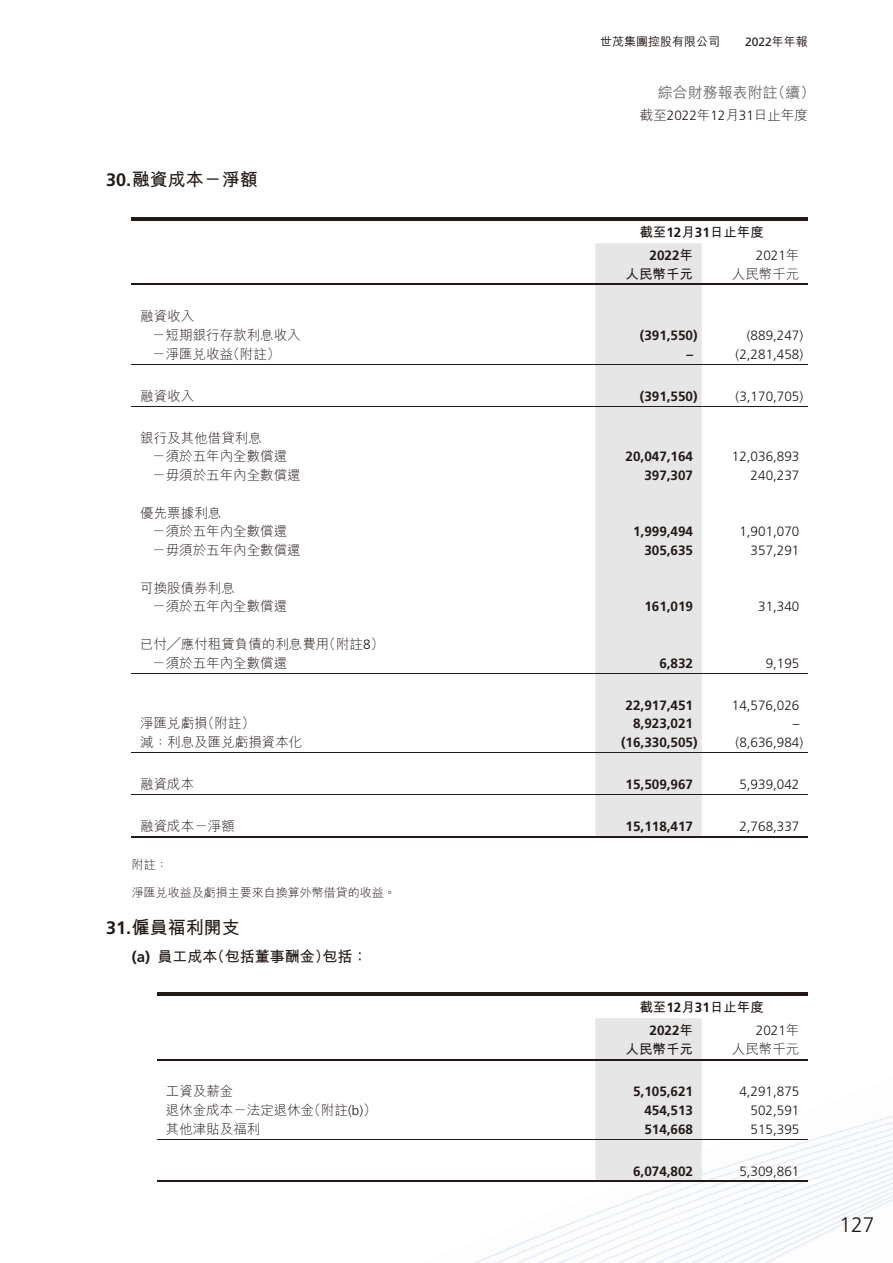
<style>
.page{position:relative;width:893px;height:1263px;background:#fff}
.page>*{position:absolute;margin:0;border:0;box-sizing:border-box;transform-origin:0 0}
.t1{font:300 21px "Frutiger LT Std";color:#231916}
.t2{font:18px "M Hei HK Bold E Ten B5 H";color:#231916}
.t3{font:15px "M Hei HK Bold E Ten B5 H";color:#231916}
.t4{font:15px "M Hei HK Medium E Ten B5 H";color:#717171}
.t5{font:13.5px/18.8px "M Hei HK Light E Ten B5 H";color:#231916}
.t6{font:700 13.5px "Frutiger LT Std";color:#231916}
.t7{font:300 13.5px "Frutiger LT Std";color:#231916}
.t8{font:13.5px "M Hei HK Bold E Ten B5 H";color:#231916}
.t9{font:12px "M Hei HK Light E Ten B5 H";color:#231916}
.t10{font:12px "M Hei HK Medium E Ten B5 H";color:#231916}
.t11{font:12px "Frutiger LT Std";color:#231916}
.s1{font-family:"M Hei HK Medium E Ten B5 H"}
.s2{font-family:"Frutiger LT Std";font-weight:700}
.s3{font-family:"Frutiger LT Std";font-weight:300}
.s4{font-family:"M Hei HK Bold E Ten B5 H";font-weight:400}
.s5{font-family:"M Hei HK Light E Ten B5 H";font-weight:400}
</style>
<div class="page">
<img style="left:484px;top:1115px;width:409px;height:148px">
<img style="left:602px;top:1161px;width:291px;height:102px">
<img style="left:770px;top:1228px;width:123px;height:35px">
<div style="left:595px;top:243px;width:107px;height:593px;background:#e6e6e7"></div>
<hr style="left:132px;top:217px;width:676px;height:3px;background:#231916">
<hr style="left:132px;top:284px;width:676px;height:1px;background:#231916">
<hr style="left:132px;top:364px;width:676px;height:1px;background:#231916">
<hr style="left:132px;top:406px;width:676px;height:1px;background:#231916">
<hr style="left:132px;top:673px;width:676px;height:1px;background:#231916">
<hr style="left:132px;top:752px;width:676px;height:1px;background:#231916">
<hr style="left:132px;top:794px;width:676px;height:1px;background:#231916">
<hr style="left:132px;top:836px;width:676px;height:1px;background:#231916">
<div style="left:595px;top:1018px;width:107px;height:162px;background:#e6e6e7"></div>
<hr style="left:157px;top:992px;width:651px;height:3px;background:#231916">
<hr style="left:157px;top:1059px;width:651px;height:1px;background:#231916">
<hr style="left:157px;top:1139px;width:651px;height:1px;background:#231916">
<hr style="left:157px;top:1180px;width:651px;height:2px;background:#231916">
<p class="t10" style="left:600px;top:36px;width:121px">世茂集團控股有限公司</p>
<p class="t11" style="left:745px;top:36px;width:64px">2022<span class="s1">年年報</span></p>
<h2 class="t2" style="left:106px;top:173px;width:153px"><span class="s2">30.</span> 融資成本－淨額</h2>
<p class="t5" style="left:152px;top:308px;width:150px;text-indent:-12px">融資收入<br>－短期銀行存款利息收入</p>
<p class="t4" style="left:658px;top:87px;width:159px">綜合財務報表附註（續）</p>
<p class="t5" style="left:640px;top:107px;width:170px">截至<span class="s3">2022</span>年<span class="s3">12</span>月<span class="s3">31</span>日止年度</p>
<p class="t8" style="left:639px;top:227px;width:126px">截至<span class="s2">12</span>月<span class="s2">31</span>日止年度</p>
<p class="t6" style="left:650px;top:249px;width:45px">2022<span class="s4">年</span></p>
<p class="t7" style="left:756px;top:249px;width:45px">2021<span class="s5">年</span></p>
<p class="t8" style="left:626px;top:269px;width:69px">人民幣千元</p>
<p class="t5" style="left:732px;top:266px;width:69px">人民幣千元</p>
<p class="t6" style="left:640px;top:328px;width:59px">(391,550)</p>
<p class="t7" style="left:747px;top:328px;width:58px">(889,247)</p>
<p class="t5" style="left:152px;top:346px;width:130px">－淨匯兌收益（附註）</p>
<p class="t6" style="left:686px;top:347px;width:8px">–</p>
<p class="t7" style="left:736px;top:347px;width:69px">(2,281,458)</p>
<p class="t5" style="left:140px;top:388px;width:56px">融資收入</p>
<p class="t6" style="left:640px;top:389px;width:59px">(391,550)</p>
<p class="t7" style="left:736px;top:389px;width:69px">(3,170,705)</p>
<p class="t5" style="left:152px;top:430px;width:137px;text-indent:-12px">銀行及其他借貸利息<br>－須於五年內全數償還</p>
<p class="t6" style="left:626px;top:450px;width:69px">20,047,164</p>
<p class="t7" style="left:732px;top:450px;width:69px">12,036,893</p>
<p class="t5" style="left:152px;top:467px;width:150px">－毋須於五年內全數償還</p>
<p class="t6" style="left:644px;top:469px;width:50px">397,307</p>
<p class="t7" style="left:751px;top:469px;width:50px">240,237</p>
<p class="t5" style="left:152px;top:505px;width:137px;text-indent:-12px">優先票據利息<br>－須於五年內全數償還</p>
<p class="t6" style="left:633px;top:525px;width:62px">1,999,494</p>
<p class="t7" style="left:739px;top:525px;width:62px">1,901,070</p>
<p class="t5" style="left:152px;top:542px;width:150px">－毋須於五年內全數償還</p>
<p class="t6" style="left:644px;top:544px;width:50px">305,635</p>
<p class="t7" style="left:751px;top:544px;width:50px">357,291</p>
<p class="t5" style="left:152px;top:580px;width:136px;text-indent:-12px">可換股債券利息<br>－須於五年內全數償還</p>
<p class="t6" style="left:644px;top:600px;width:50px">161,019</p>
<p class="t7" style="left:758px;top:600px;width:43px">31,340</p>
<p class="t5" style="left:152px;top:636px;width:233px;text-indent:-12px">已付╱應付租賃負債的利息費用（附註<span class="s3">8</span>）－須於五年內全數償還</p>
<p class="t6" style="left:659px;top:656px;width:35px">6,832</p>
<p class="t7" style="left:766px;top:656px;width:35px">9,195</p>
<p class="t6" style="left:626px;top:698px;width:69px">22,917,451</p>
<p class="t7" style="left:732px;top:698px;width:69px">14,576,026</p>
<p class="t5" style="left:140px;top:716px;width:116px">淨匯兌虧損（附註）</p>
<p class="t6" style="left:633px;top:717px;width:62px">8,923,021</p>
<p class="t7" style="left:793px;top:717px;width:8px">–</p>
<p class="t5" style="left:140px;top:734px;width:163px">減：利息及匯兌虧損資本化</p>
<p class="t6" style="left:621px;top:736px;width:78px">(16,330,505)</p>
<p class="t7" style="left:736px;top:736px;width:69px">(8,636,984)</p>
<p class="t5" style="left:140px;top:776px;width:56px">融資成本</p>
<p class="t6" style="left:626px;top:778px;width:69px">15,509,967</p>
<p class="t7" style="left:739px;top:778px;width:62px">5,939,042</p>
<p class="t5" style="left:140px;top:818px;width:96px">融資成本－淨額</p>
<p class="t6" style="left:626px;top:820px;width:69px">15,118,417</p>
<p class="t7" style="left:739px;top:820px;width:62px">2,768,337</p>
<p class="t9" style="left:132px;top:860px;width:37px">附註：</p>
<p class="t9" style="left:132px;top:888px;width:265px">淨匯兌收益及虧損主要來自換算外幣借貸的收益。</p>
<h2 class="t2" style="left:106px;top:920px;width:135px"><span class="s2">31.</span> 僱員福利開支</h2>
<p class="t3" style="left:132px;top:950px;width:237px"><span class="s2">(a)</span> 員工成本（包括董事酬金）包括：</p>
<p class="t8" style="left:639px;top:1002px;width:126px">截至<span class="s2">12</span>月<span class="s2">31</span>日止年度</p>
<p class="t6" style="left:650px;top:1024px;width:45px">2022<span class="s4">年</span></p>
<p class="t7" style="left:756px;top:1024px;width:45px">2021<span class="s5">年</span></p>
<p class="t8" style="left:626px;top:1044px;width:69px">人民幣千元</p>
<p class="t5" style="left:732px;top:1041px;width:69px">人民幣千元</p>
<p class="t5" style="left:166px;top:1083px;width:69px">工資及薪金</p>
<p class="t6" style="left:633px;top:1085px;width:62px">5,105,621</p>
<p class="t7" style="left:739px;top:1085px;width:62px">4,291,875</p>
<p class="t5" style="left:166px;top:1102px;width:212px">退休金成本－法定退休金（附註<span class="s3">(b)</span>）</p>
<p class="t6" style="left:644px;top:1104px;width:50px">454,513</p>
<p class="t7" style="left:751px;top:1104px;width:50px">502,591</p>
<p class="t5" style="left:166px;top:1121px;width:96px">其他津貼及福利</p>
<p class="t6" style="left:644px;top:1122px;width:50px">514,668</p>
<p class="t7" style="left:751px;top:1122px;width:50px">515,395</p>
<p class="t6" style="left:633px;top:1164px;width:62px">6,074,802</p>
<p class="t7" style="left:739px;top:1164px;width:62px">5,309,861</p>
<h1 class="t1" style="left:839px;top:1215px;width:37px">127</h1>
</div>
